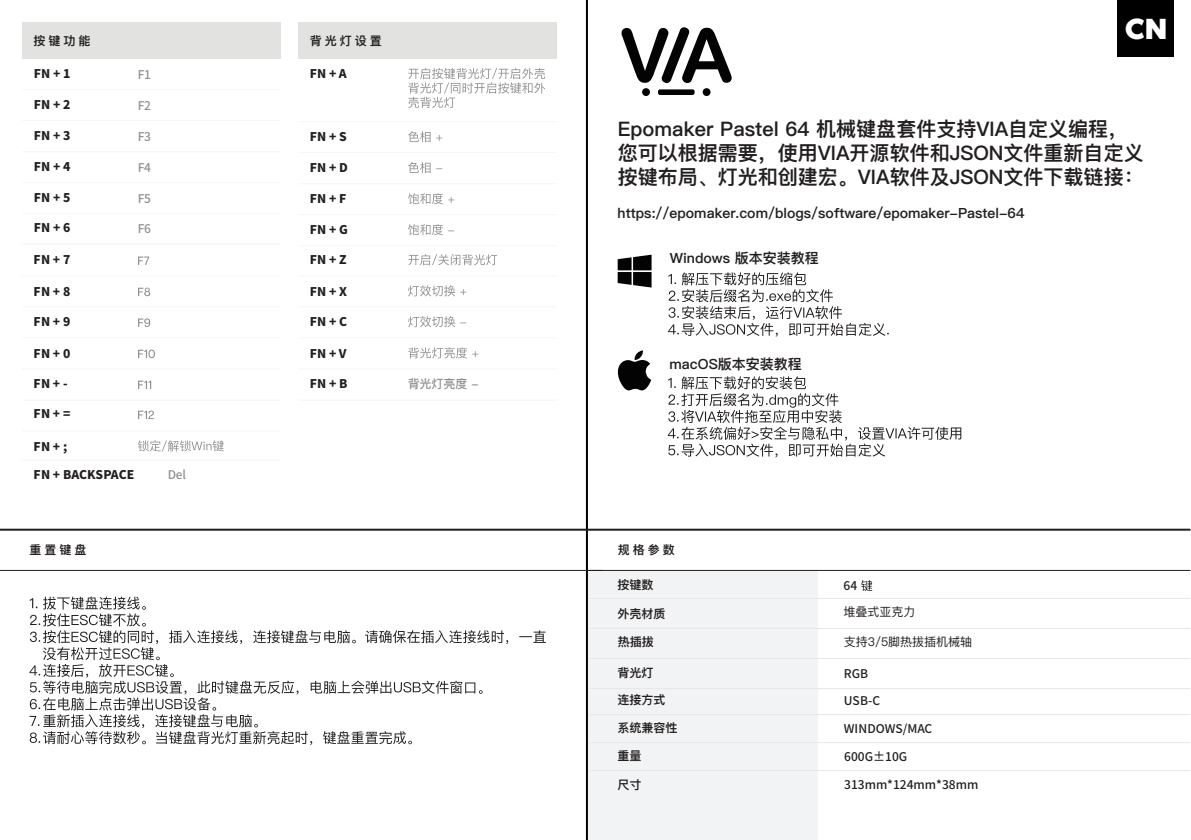
<style>
.page{position:relative;width:1191px;height:840px;background:#fff}
.page>*{position:absolute;margin:0;border:0;box-sizing:border-box;transform-origin:0 0}
.t1{font:700 30px "Noir Pro";color:#fff}
.t2{font:20px/24px "Ping Fang SC Heavy";color:#231f20}
.t3{font:14px "Ping Fang SC Heavy";color:#231f20}
.t4{font:800 12px "Source Han Sans SC";letter-spacing:.01em;color:#231f20}
.t5{font:500 12px "Source Han Sans SC";color:#231f20}
.t6{font:12px "Ping Fang SC Heavy";color:#231f20}
.t7{font:12px "Ping Fang SC Medium";color:#231f20}
.t8{font:12px "Ping Fang SC Bold";color:#231f20}
</style>
<div class="page">
<div style="left:1117px;top:0;width:56px;height:57px;background:#000"></div>
<div style="left:22px;top:22px;width:259px;height:37px;background:#e2e2e1"></div>
<hr style="left:22px;top:89px;width:259px;height:1px;background:#231f20">
<hr style="left:22px;top:120px;width:259px;height:1px;background:#231f20">
<hr style="left:22px;top:151px;width:259px;height:1px;background:#231f20">
<hr style="left:22px;top:182px;width:259px;height:1px;background:#231f20">
<hr style="left:22px;top:213px;width:259px;height:1px;background:#231f20">
<hr style="left:586px;top:0;width:2px;height:839px;background:#000">
<hr style="left:0;top:528px;width:1190px;height:2px;background:#231f20">
<div style="left:588px;top:570px;width:229px;height:269px;background:#f2f3f4"></div>
<svg style="left:861px;top:580px;width:11px;height:10px"></svg>
<hr style="left:588px;top:597px;width:602px;height:1px;background:#e6e7e9">
<hr style="left:588px;top:627px;width:602px;height:1px;background:#e6e7e9">
<hr style="left:588px;top:657px;width:602px;height:1px;background:#e6e7e9">
<hr style="left:588px;top:687px;width:602px;height:1px;background:#e6e7e9">
<hr style="left:588px;top:713px;width:602px;height:1px;background:#e6e7e9">
<hr style="left:588px;top:741px;width:602px;height:1px;background:#e6e7e9">
<hr style="left:588px;top:769px;width:602px;height:1px;background:#e6e7e9">
<hr style="left:588px;top:569px;width:602px;height:1px;background:#231f20">
<div style="left:642px;top:88px;width:8px;height:8px;background:#030303;border-radius:50%"></div>
<div style="left:702px;top:88px;width:8px;height:8px;background:#030303;border-radius:50%"></div>
<svg style="left:621px;top:27px;width:110px;height:56px"></svg>
<div style="left:658px;top:89px;width:36px;height:6px;background:#030303;border-radius:2px"></div>
<svg style="left:668px;top:272px;width:220px;height:64px"></svg>
<svg style="left:668px;top:376px;width:293px;height:81px"></svg>
<svg style="left:408px;top:68px;width:137px;height:40px"></svg>
<svg style="left:408px;top:131px;width:34px;height:11px"></svg>
<svg style="left:408px;top:162px;width:34px;height:11px"></svg>
<svg style="left:408px;top:193px;width:46px;height:11px"></svg>
<svg style="left:408px;top:224px;width:46px;height:11px"></svg>
<svg style="left:408px;top:254px;width:89px;height:11px"></svg>
<hr style="left:22px;top:275px;width:259px;height:1px;background:#231f20">
<hr style="left:22px;top:306px;width:259px;height:1px;background:#231f20">
<hr style="left:22px;top:337px;width:259px;height:1px;background:#231f20">
<hr style="left:22px;top:368px;width:259px;height:1px;background:#231f20">
<hr style="left:22px;top:399px;width:259px;height:1px;background:#231f20">
<svg style="left:138px;top:256px;width:11px;height:9px"></svg>
<svg style="left:138px;top:287px;width:12px;height:9px"></svg>
<svg style="left:138px;top:318px;width:12px;height:9px"></svg>
<svg style="left:138px;top:349px;width:17px;height:9px"></svg>
<svg style="left:138px;top:380px;width:13px;height:9px"></svg>
<svg style="left:138px;top:410px;width:16px;height:9px"></svg>
<hr style="left:22px;top:243px;width:259px;height:1px;background:#231f20">
<div style="left:298px;top:22px;width:259px;height:37px;background:#e2e2e1"></div>
<hr style="left:298px;top:121px;width:259px;height:1px;background:#231f20">
<hr style="left:298px;top:152px;width:259px;height:1px;background:#231f20">
<hr style="left:298px;top:183px;width:259px;height:1px;background:#231f20">
<hr style="left:298px;top:214px;width:259px;height:1px;background:#231f20">
<hr style="left:298px;top:245px;width:259px;height:1px;background:#231f20">
<hr style="left:298px;top:275px;width:259px;height:1px;background:#231f20">
<hr style="left:22px;top:430px;width:259px;height:1px;background:#231f20">
<hr style="left:22px;top:459px;width:259px;height:1px;background:#231f20">
<svg style="left:138px;top:440px;width:86px;height:11px"></svg>
<svg style="left:618px;top:350px;width:33px;height:40px"></svg>
<svg style="left:408px;top:285px;width:58px;height:11px"></svg>
<svg style="left:408px;top:316px;width:58px;height:11px"></svg>
<svg style="left:408px;top:347px;width:70px;height:11px"></svg>
<hr style="left:298px;top:306px;width:259px;height:1px;background:#231f20">
<hr style="left:298px;top:337px;width:259px;height:1px;background:#231f20">
<hr style="left:298px;top:368px;width:259px;height:1px;background:#231f20">
<hr style="left:298px;top:399px;width:259px;height:1px;background:#231f20">
<svg style="left:29px;top:596px;width:517px;height:148px"></svg>
<hr style="left:0;top:569px;width:602px;height:1px;background:#231f20">
<svg style="left:617px;top:254px;width:34px;height:33px"></svg>
<p class="t6" style="left:34px;top:34px;width:58px">按键功能</p>
<p class="t4" style="left:34px;top:67px;width:38px">FN + 1</p>
<p class="t5" style="left:137px;top:67px;width:15px">F1</p>
<p class="t4" style="left:34px;top:98px;width:38px">FN + 2</p>
<p class="t5" style="left:137px;top:99px;width:15px">F2</p>
<p class="t4" style="left:34px;top:129px;width:38px">FN + 3</p>
<p class="t5" style="left:137px;top:129px;width:15px">F3</p>
<p class="t4" style="left:34px;top:160px;width:38px">FN + 4</p>
<p class="t5" style="left:137px;top:161px;width:15px">F4</p>
<p class="t4" style="left:34px;top:191px;width:38px">FN + 5</p>
<p class="t5" style="left:137px;top:191px;width:15px">F5</p>
<p class="t4" style="left:34px;top:221px;width:38px">FN + 6</p>
<p class="t5" style="left:137px;top:221px;width:15px">F6</p>
<p class="t6" style="left:310px;top:34px;width:73px">背光灯设置</p>
<p class="t4" style="left:310px;top:67px;width:38px">FN +A</p>
<p class="t4" style="left:310px;top:130px;width:39px">FN + S</p>
<p class="t4" style="left:310px;top:161px;width:40px">FN + D</p>
<p class="t4" style="left:310px;top:192px;width:38px">FN + F</p>
<p class="t4" style="left:310px;top:223px;width:40px">FN + G</p>
<p class="t4" style="left:34px;top:253px;width:38px">FN + 7</p>
<p class="t4" style="left:310px;top:253px;width:38px">FN + Z</p>
<p class="t4" style="left:34px;top:284px;width:38px">FN + 8</p>
<p class="t4" style="left:34px;top:315px;width:38px">FN + 9</p>
<p class="t4" style="left:34px;top:346px;width:38px">FN + 0</p>
<p class="t4" style="left:34px;top:377px;width:35px">FN + -</p>
<p class="t4" style="left:34px;top:407px;width:38px">FN + =</p>
<p class="t4" style="left:310px;top:284px;width:39px">FN + X</p>
<p class="t4" style="left:310px;top:315px;width:39px">FN + C</p>
<p class="t4" style="left:310px;top:346px;width:38px">FN +V</p>
<p class="t4" style="left:310px;top:377px;width:39px">FN + B</p>
<p class="t8" style="left:407px;top:376px;width:73px">背光灯亮度 -</p>
<p class="t4" style="left:34px;top:439px;width:35px">FN + ;</p>
<p class="t4" style="left:34px;top:467px;width:102px">FN + BACKSPACE</p>
<p class="t5" style="left:167px;top:467px;width:20px">Del</p>
<p class="t6" style="left:29px;top:542px;width:59px">重置键盘</p>
<h1 class="t1" style="left:1125px;top:4px;width:44px">CN</h1>
<h2 class="t2" style="left:617px;top:117px;width:527px">Epomaker Pastel 64 机械键盘套件支持VIA自定义编程，您可以根据需要，使用VIA开源软件和JSON文件重新自定义按键布局、灯光和创建宏。VIA软件及JSON文件下载链接：</h2>
<p class="t3" style="left:617px;top:205px;width:408px">https://epomaker.com/blogs/software/epomaker-Pastel-64</p>
<p class="t3" style="left:669px;top:249px;width:151px">Windows 版本安装教程</p>
<p class="t3" style="left:669px;top:355px;width:134px">macOS版本安装教程</p>
<p class="t6" style="left:617px;top:542px;width:58px">规格参数</p>
<p class="t6" style="left:617px;top:577px;width:37px">按键数</p>
<p class="t5" style="left:843px;top:578px;width:15px">64</p>
<p class="t6" style="left:617px;top:606px;width:49px">外壳材质</p>
<p class="t7" style="left:843px;top:604px;width:73px">堆叠式亚克力</p>
<p class="t6" style="left:617px;top:634px;width:37px">热插拔</p>
<p class="t7" style="left:843px;top:634px;width:130px">支持3/5脚热拔插机械轴</p>
<p class="t6" style="left:617px;top:665px;width:37px">背光灯</p>
<p class="t5" style="left:843px;top:666px;width:26px">RGB</p>
<p class="t6" style="left:617px;top:692px;width:49px">连接方式</p>
<p class="t5" style="left:843px;top:693px;width:38px">USB-C</p>
<p class="t6" style="left:617px;top:720px;width:61px">系统兼容性</p>
<p class="t5" style="left:843px;top:721px;width:90px">WINDOWS/MAC</p>
<p class="t6" style="left:617px;top:748px;width:25px">重量</p>
<p class="t5" style="left:844px;top:749px;width:65px">600G±10G</p>
<p class="t5" style="left:844px;top:777px;width:136px">313mm*124mm*38mm</p>
<p class="t6" style="left:617px;top:776px;width:25px">尺寸</p>
</div>
